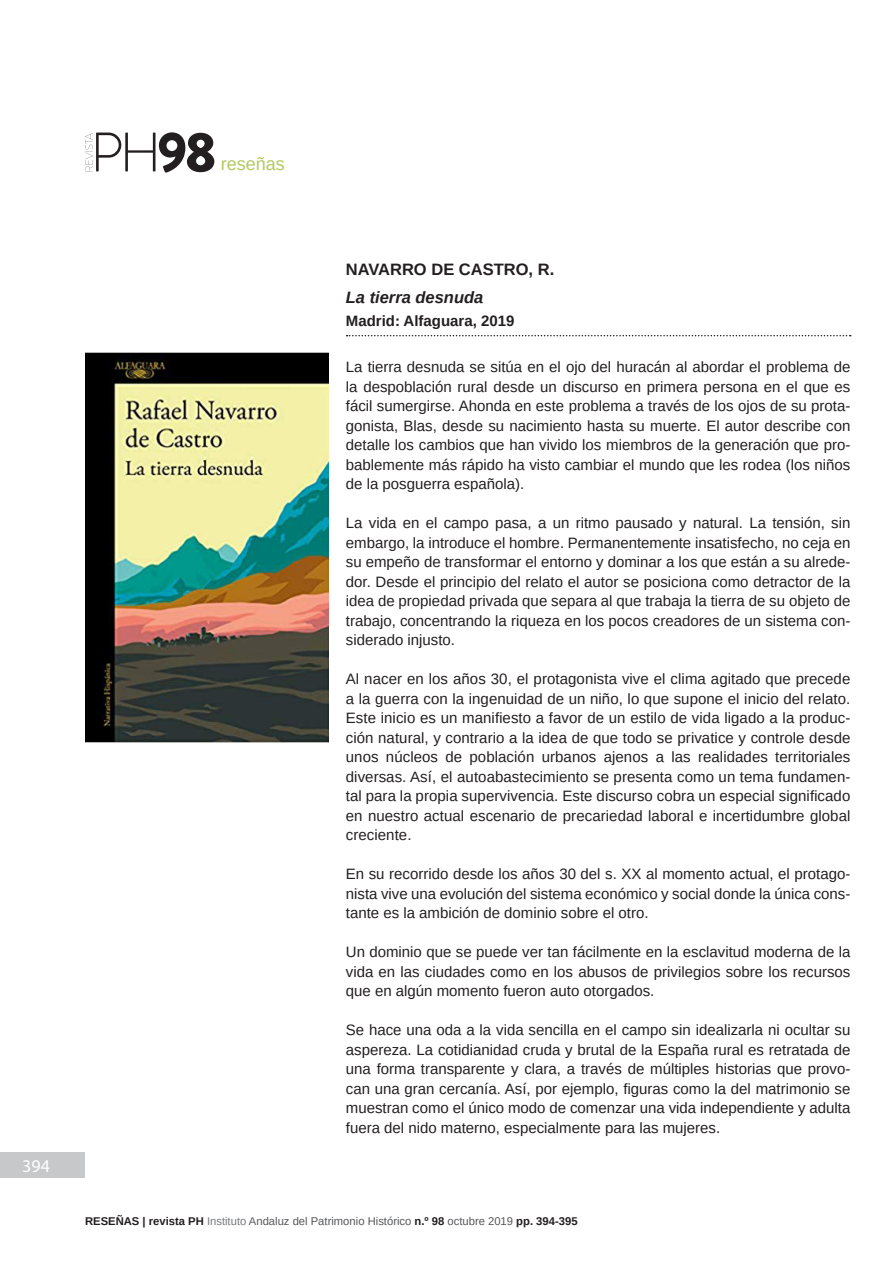
<style>
.page{position:relative;width:893px;height:1263px;background:#fff}
.page>*{position:absolute;margin:0;border:0;box-sizing:border-box;transform-origin:0 0}
.t1{font:900 56.4px "Brandon Grotesque";color:#231f20}
.t2{font:18px "Arimo";color:#b3c85f}
.t3{font:18px "Myriad Pro";color:#fff}
.Reseña_autor{font:700 16.5px "Arimo";color:#231f20}
.Reseña_título_libro{font:italic 700 16.5px "Arimo";color:#231f20}
.t4{font:15px/19.5px "Arimo";color:#231f20;text-align:justify}
.Reseña_editorial{font:700 15px "Arimo";color:#231f20}
.t5{font:11.25px "Arimo";color:#57585a}
.s1{font-weight:700;color:#231f20}
.s2{color:#787a7d}
</style>
<div class="page">
<div style="left:0;top:1152px;width:85px;height:26px;background:#c7c8ca"></div>
<svg style="left:85px;top:133px;width:70px;height:38px"></svg>
<svg style="left:347px;top:335px;width:504px;height:1px"></svg>
<img style="left:85px;top:353px;width:244px;height:390px">
<p class="t3" style="left:22px;top:1155px;width:29px">394</p>
<h1 class="t1" style="left:157px;top:112px;width:61px">98</h1>
<p class="t2" style="left:221px;top:153px;width:66px">reseñas</p>
<p class="Reseña_autor" style="left:346px;top:258px;width:210px">NAVARRO DE CASTRO, R.</p>
<p class="Reseña_título_libro" style="left:346px;top:286px;width:139px">La tierra desnuda</p>
<p class="Reseña_editorial" style="left:346px;top:311px;width:170px">Madrid: Alfaguara, 2019</p>
<p class="t4" style="left:346px;top:357px;width:506px">La tierra desnuda se sitúa en el ojo del huracán al abordar el problema de la despoblación rural desde un discurso en primera persona en el que es fácil sumergirse. Ahonda en este problema a través de los ojos de su prota&shy;gonista, Blas, desde su nacimiento hasta su muerte. El autor describe con detalle los cambios que han vivido los miembros de la generación que pro&shy;bablemente más rápido ha visto cambiar el mundo que les rodea (los niños de la posguerra española).</p>
<p class="t4" style="left:346px;top:513px;width:506px">La vida en el campo pasa, a un ritmo pausado y natural. La tensión, sin embargo, la introduce el hombre. Permanentemente insatisfecho, no ceja en su empeño de transformar el entorno y dominar a los que están a su alrede&shy;dor. Desde el principio del relato el autor se posiciona como detractor de la idea de propiedad privada que separa al que trabaja la tierra de su objeto de trabajo, concentrando la riqueza en los pocos creadores de un sistema con&shy;siderado injusto.</p>
<p class="t4" style="left:346px;top:669px;width:506px">Al nacer en los años 30, el protagonista vive el clima agitado que precede a la guerra con la ingenuidad de un niño, lo que supone el inicio del relato.<br>Este inicio es un manifiesto a favor de un estilo de vida ligado a la produc&shy;ción natural, y contrario a la idea de que todo se privatice y controle desde unos núcleos de población urbanos ajenos a las realidades territoriales diversas. Así, el autoabastecimiento se presenta como un tema fundamen&shy;tal para la propia supervivencia. Este discurso cobra un especial significado en nuestro actual escenario de precariedad laboral e incertidumbre global creciente.</p>
<p class="t4" style="left:346px;top:864px;width:506px">En su recorrido desde los años 30 del s. XX al momento actual, el protago&shy;nista vive una evolución del sistema económico y social donde la única cons&shy;tante es la ambición de dominio sobre el otro.</p>
<p class="t4" style="left:346px;top:942px;width:506px">Un dominio que se puede ver tan fácilmente en la esclavitud moderna de la vida en las ciudades como en los abusos de privilegios sobre los recursos que en algún momento fueron auto otorgados.</p>
<p class="t4" style="left:346px;top:1020px;width:506px">Se hace una oda a la vida sencilla en el campo sin idealizarla ni ocultar su aspereza. La cotidianidad cruda y brutal de la España rural es retratada de una forma transparente y clara, a través de múltiples historias que provo&shy;can una gran cercanía. Así, por ejemplo, figuras como la del matrimonio se muestran como el único modo de comenzar una vida independiente y adulta fuera del nido materno, especialmente para las mujeres.</p>
<p class="t5" style="left:85px;top:1213px;width:494px"><span class="s1">RESEÑAS | revista PH</span> <span class="s2">Instituto</span> Andaluz del Patrimonio Histórico <span class="s1">n.º 98</span> octubre 2019 <span class="s1">pp. 394-395</span></p>
</div>
